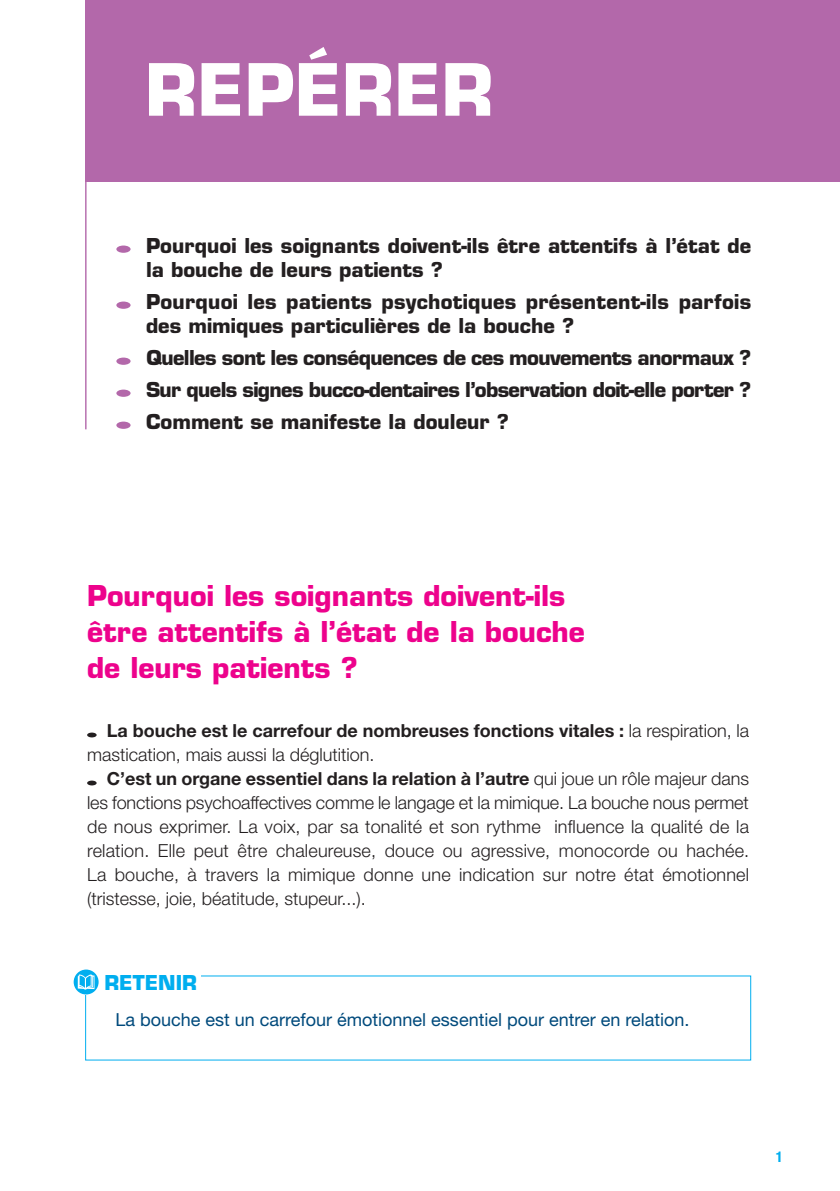
<style>
.page{position:relative;width:840px;height:1191px;background:#fff}
.page>*{position:absolute;margin:0;border:0;box-sizing:border-box;transform-origin:0 0}
.t1{font:700 70px "Eurostile";color:#fff}
.t2{font:700 28px/36px "Eurostile";color:#ed028c}
.t3{font:700 20px/24px "Eurostile";color:#231f20}
.t4{font:700 20px "Eurostile";color:#00aeef}
.t5{font:300 18px/24px "Helvetica Neue";color:#231f20;text-align:justify}
.t6{font:700 18px/24px "Helvetica Neue";color:#231f20}
.t7{font:18px "Helvetica Neue";color:#004a7c}
.t8{font:700 condensed 14.8px "Helvetica Neue LT";color:#00aeef}
.s1{font-weight:300}
.s2{font-weight:700}
</style>
<div class="page">
<div style="left:85px;top:0;width:754px;height:182px;background:#b368aa"></div>
<div style="left:116px;top:245px;width:14px;height:8px;background:#b368aa;border-radius:50%"></div>
<div style="left:116px;top:301px;width:14px;height:8px;background:#b368aa;border-radius:50%"></div>
<div style="left:116px;top:357px;width:14px;height:8px;background:#b368aa;border-radius:50%"></div>
<div style="left:116px;top:421px;width:14px;height:8px;background:#b368aa;border-radius:50%"></div>
<div style="left:116px;top:389px;width:14px;height:8px;background:#b368aa;border-radius:50%"></div>
<hr style="left:85px;top:0;width:1px;height:429px;background:#b368aa">
<div style="left:87px;top:732px;width:10px;height:5px;background:#231f20;border-radius:50%"></div>
<div style="left:87px;top:780px;width:10px;height:5px;background:#231f20;border-radius:50%"></div>
<svg style="left:74px;top:969px;width:25px;height:25px"></svg>
<svg style="left:78px;top:974px;width:16px;height:15px"></svg>
<h1 class="t1" style="left:145px;top:63px;width:350px">REPÉRER</h1>
<p class="t3" style="left:146px;top:235px;width:606px">Pourquoi les soignants doivent-ils être attentifs à l’état de la bouche de leurs patients ?</p>
<p class="t3" style="left:146px;top:291px;width:606px">Pourquoi les patients psychotiques présentent-ils parfois des mimiques particulières de la bouche ?</p>
<p class="t3" style="left:146px;top:343px;width:606px;line-height:32px;text-align:justify">Quelles sont les conséquences de ces mouvements anormaux ?<br>Sur quels signes bucco-dentaires l’observation doit-elle porter ?<br>Comment se manifeste la douleur ?</p>
<h2 class="t2" style="left:87px;top:581px;width:499px">Pourquoi les soignants doivent-ils être attentifs à l’état de la bouche de leurs patients ?</h2>
<p class="t6" style="left:87px;top:718px;width:663px;text-indent:20px">La bouche est le carrefour de nombreuses fonctions vitales : <span class="s1">la respiration, la mastication, mais aussi la déglutition.</span></p>
<p class="t5" style="left:87px;top:766px;width:663px;text-indent:20px"><span class="s2">C’est un organe essentiel dans la relation à l’autre</span> qui joue un rôle majeur dans les fonctions psychoaffectives comme le langage et la mimique. La bouche nous permet de nous exprimer. La voix, par sa tonalité et son rythme influence la qualité de la relation. Elle peut être chaleureuse, douce ou agressive, monocorde ou hachée.<br>La bouche, à travers la mimique donne une indication sur notre état émotionnel (tristesse, joie, béatitude, stupeur...).</p>
<p class="t4" style="left:104px;top:975px;width:94px">RETENIR</p>
<p class="t7" style="left:115px;top:1012px;width:575px">La bouche est un carrefour émotionnel essentiel pour entrer en relation.</p>
<p class="t8" style="left:775px;top:1151px;width:9px">1</p>
</div>
